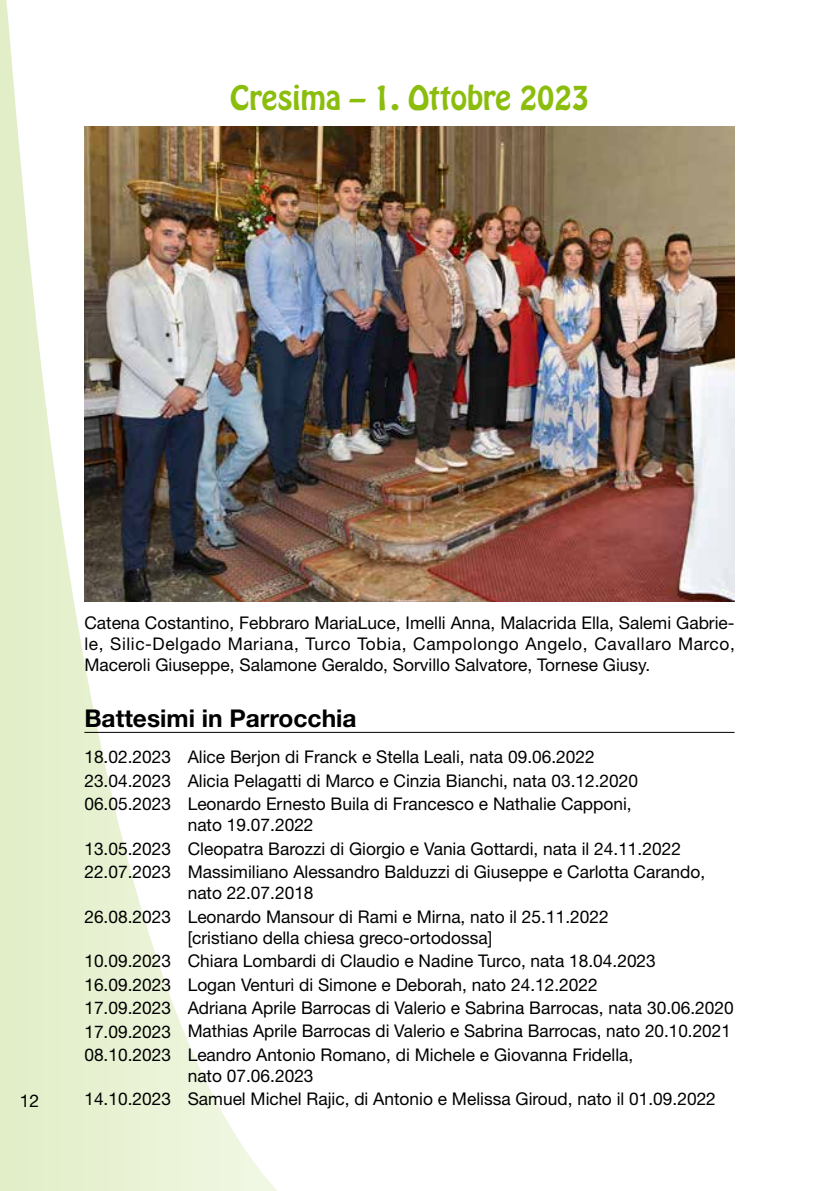
<style>
.page{position:relative;width:819px;height:1191px;background:#fff}
.page>*{position:absolute;margin:0;border:0;box-sizing:border-box;transform-origin:0 0}
.t1{font:29.75px "Hobo Std";color:#8bbd0d}
.t2{font:700 24.5px "Helvetica Neue LT Std";color:#000}
.t3{font:17.5px/23.4px "Helvetica Neue LT Std";color:#000}
</style>
<div class="page">
<svg style="left:0;top:0;width:377px;height:1191px"></svg>
<hr style="left:84px;top:732px;width:650px;height:1px;background:#000">
<img style="left:84px;top:127px;width:650px;height:474px">
<h1 class="t1" style="left:230px;top:77px;width:360px">Cresima – 1. Ottobre 2023</h1>
<p class="t3" style="left:20px;top:1088px;width:21px">12</p>
<p class="t3" style="left:84px;top:612px;width:652px;line-height:21px;text-align:justify">Catena Costantino, Febbraro MariaLuce, Imelli Anna, Malacrida Ella, Salemi Gabrie&shy;le, Silic-Delgado Mariana, Turco Tobia, Campolongo Angelo, Cavallaro Marco, Maceroli Giuseppe, Salamone Geraldo, Sorvillo Salvatore, Tornese Giusy.</p>
<h2 class="t2" style="left:84px;top:703px;width:274px">Battesimi in Parrocchia</h2>
<p class="t3" style="left:84px;top:745px;width:555px">18.02.2023 Alice Berjon di Franck e Stella Leali, nata 09.06.2022<br>23.04.2023 Alicia Pelagatti di Marco e Cinzia Bianchi, nata 03.12.2020<br>06.05.2023 Leonardo Ernesto Buila di Francesco e Nathalie Capponi,</p>
<p class="t3" style="left:84px;top:813px;width:622px;text-indent:103px">nato 19.07.2022<br>13.05.2023 Cleopatra Barozzi di Giorgio e Vania Gottardi, nata il 24.11.2022<br>22.07.2023 Massimiliano Alessandro Balduzzi di Giuseppe e Carlotta Carando,</p>
<p class="t3" style="left:84px;top:881px;width:526px;text-indent:103px">nato 22.07.2018<br>26.08.2023 Leonardo Mansour di Rami e Mirna, nato il 25.11.2022</p>
<p class="t3" style="left:84px;top:925px;width:651px;text-indent:103px">[cristiano della chiesa greco-ortodossa]<br>10.09.2023 Chiara Lombardi di Claudio e Nadine Turco, nata 18.04.2023<br>16.09.2023 Logan Venturi di Simone e Deborah, nato 24.12.2022<br>17.09.2023 Adriana Aprile Barrocas di Valerio e Sabrina Barrocas, nata 30.06.2020<br>17.09.2023 Mathias Aprile Barrocas di Valerio e Sabrina Barrocas, nato 20.10.2021<br>08.10.2023 Leandro Antonio Romano, di Michele e Giovanna Fridella,</p>
<p class="t3" style="left:84px;top:1063px;width:633px;text-indent:103px">nato 07.06.2023<br>14.10.2023 Samuel Michel Rajic, di Antonio e Melissa Giroud, nato il 01.09.2022</p>
</div>
